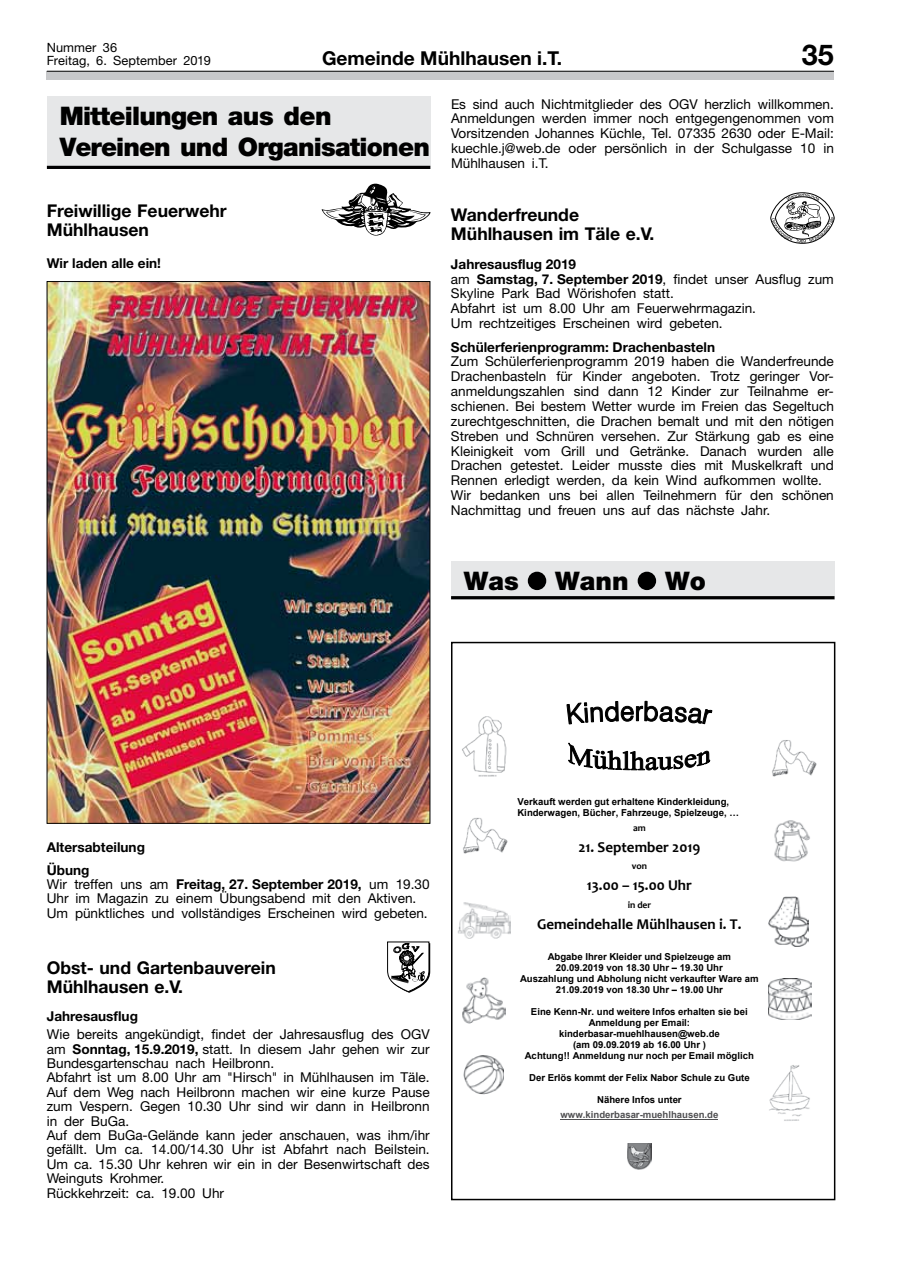
<style>
.page{position:relative;width:902px;height:1280px;background:#fff}
.page>*{position:absolute;margin:0;border:0;box-sizing:border-box;transform-origin:0 0}
.t1{font:700 28.8px "Helvetica Neue";color:#000}
.t2{font:900 25.65px/30.6px "Helvetica Neue";letter-spacing:-.03em;color:#000}
.t3{font:700 19.2px "Helvetica Neue";color:#000}
.t4{font:700 17.55px/19.2px "Helvetica Neue";color:#000}
.t5{font:700 15px "Candara";color:#000}
.t6{font:13.65px/14.9px "Helvetica Neue";color:#000}
.t7{font:700 13.65px/23px "Helvetica Neue";color:#000}
.t8{font:12.75px/13.2px "Helvetica Neue";letter-spacing:.005em;color:#000}
.t9{font:700 9.6px/10.9px "Arial";color:#000;text-align:center}
.t10{font:700 9.6px "Arial";color:#515153}
.t11{font:700 9.6px "Candara";color:#000}
.s1{font-weight:700}
.s2{font-style:inherit}
</style>
<div class="page">
<div style="left:47px;top:71px;width:786px;height:8px;background:#c7c8ca"></div>
<hr style="left:47px;top:71px;width:786px;height:1px;background:#000">
<div style="left:47px;top:96px;width:383px;height:73px;background:#e6e7e8"></div>
<hr style="left:47px;top:166px;width:383px;height:3px;background:#000">
<svg style="left:321px;top:184px;width:109px;height:52px"></svg>
<img style="left:49px;top:283px;width:379px;height:538px">
<svg style="left:387px;top:942px;width:43px;height:51px"></svg>
<svg style="left:771px;top:193px;width:62px;height:50px"></svg>
<div style="left:451px;top:561px;width:383px;height:38px;background:#e6e7e8"></div>
<hr style="left:451px;top:596px;width:383px;height:3px;background:#000">
<div style="left:527px;top:572px;width:19px;height:18px;background:#000;border-radius:50%"></div>
<div style="left:637px;top:572px;width:19px;height:18px;background:#000;border-radius:50%"></div>
<img style="left:462px;top:716px;width:44px;height:60px">
<img style="left:463px;top:817px;width:45px;height:37px">
<img style="left:457px;top:902px;width:53px;height:36px">
<img style="left:462px;top:977px;width:43px;height:46px">
<img style="left:463px;top:1055px;width:41px;height:39px">
<svg style="left:566px;top:700px;width:146px;height:70px"></svg>
<hr style="left:560px;top:1119px;width:158px;height:1px;background:#515153">
<img style="left:627px;top:1143px;width:24px;height:26px">
<img style="left:772px;top:740px;width:45px;height:37px">
<img style="left:774px;top:820px;width:36px;height:42px">
<img style="left:768px;top:897px;width:40px;height:49px">
<img style="left:768px;top:979px;width:43px;height:40px">
<img style="left:769px;top:1065px;width:41px;height:56px">
<div style="left:451px;top:642px;width:384px;height:558px;border:2px solid #000"></div>
<p class="t8" style="left:47px;top:40px;width:165px">Nummer 36<br>Freitag, 6. September 2019</p>
<h2 class="t2" style="left:60px;top:101px;width:372px">Mitteilungen aus den<br>Vereinen und Organisationen</h2>
<h3 class="t3" style="left:322px;top:46px;width:242px">Gemeinde Mühlhausen i.T.</h3>
<h1 class="t1" style="left:801px;top:37px;width:33px">35</h1>
<p class="t6" style="left:451px;top:96px;width:384px;text-align:justify">Es sind auch Nichtmitglieder des OGV herzlich willkommen.<br>Anmeldungen werden immer noch entgegengenommen vom Vorsitzenden Johannes Küchle, Tel. 07335 2630 oder E-Mail: kuechle.j@web.de oder persönlich in der Schulgasse 10 in Mühlhausen i.T.</p>
<p class="t4" style="left:47px;top:200px;width:181px">Freiwillige Feuerwehr<br>Mühlhausen</p>
<p class="t7" style="left:47px;top:251px;width:116px">Wir laden alle ein!</p>
<p class="t4" style="left:451px;top:205px;width:205px">Wanderfreunde<br>Mühlhausen im Täle e.V.</p>
<p class="t6" style="left:451px;top:256px;width:384px"><span class="s1">Jahresausflug 2019<br></span>am <span class="s1">Samstag, 7. September 2019</span>, findet unser Ausflug zum Skyline Park Bad Wörishofen statt.<br>Abfahrt ist um 8.00 Uhr am Feuerwehrmagazin.<br>Um rechtzeitiges Erscheinen wird gebeten.</p>
<p class="t7" style="left:451px;top:335px;width:265px">Schülerferienprogramm: Drachenbasteln</p>
<p class="t6" style="left:451px;top:354px;width:384px">Zum Schülerferienprogramm 2019 haben die Wanderfreunde Drachenbasteln für Kinder angeboten. Trotz geringer Vor&shy;anmeldungszahlen sind dann 12 Kinder zur Teilnahme er&shy;schienen. Bei bestem Wetter wurde im Freien das Segeltuch zurechtgeschnitten, die Drachen bemalt und mit den nötigen Streben und Schnüren versehen. Zur Stärkung gab es eine Kleinigkeit vom Grill und Getränke. Danach wurden alle Drachen getestet. Leider musste dies mit Muskelkraft und Rennen erledigt werden, da kein Wind aufkommen wollte.<br>Wir bedanken uns bei allen Teilnehmern für den schönen Nachmittag und freuen uns auf das nächste Jahr.</p>
<h2 class="t2" style="left:464px;top:565px;width:56px">Was</h2>
<h2 class="t2" style="left:555px;top:565px;width:75px">Wann</h2>
<h2 class="t2" style="left:665px;top:565px;width:42px">Wo</h2>
<p class="t7" style="left:47px;top:835px;width:100px">Altersabteilung<br>Übung</p>
<p class="t6" style="left:47px;top:877px;width:384px;line-height:14.4px">Wir treffen uns am <span class="s1">Freitag, 27. September 2019,</span> um 19.30<br>Uhr im Magazin zu einem Übungsabend mit den Aktiven.<br>Um pünktliches und vollständiges Erscheinen wird gebeten.</p>
<p class="t4" style="left:47px;top:957px;width:230px">Obst- und Gartenbauverein<br>Mühlhausen e.V.</p>
<p class="t7" style="left:47px;top:1004px;width:93px">Jahresausflug</p>
<p class="t6" style="left:47px;top:1027px;width:384px;line-height:14.4px">Wie bereits angekündigt, findet der Jahresausflug des OGV am <span class="s1">Sonntag, 15.9.2019,</span> statt. In diesem Jahr gehen wir zur Bundesgartenschau nach Heilbronn.<br>Abfahrt ist um 8.00 Uhr am "Hirsch" in Mühlhausen im Täle.<br>Auf dem Weg nach Heilbronn machen wir eine kurze Pause zum Vespern. Gegen 10.30 Uhr sind wir dann in Heilbronn in der BuGa.<br>Auf dem BuGa-Gelände kann jeder anschauen, was ihm/ihr gefällt. Um ca. 14.00/14.30 Uhr ist Abfahrt nach Beilstein.<br>Um ca. 15.30 Uhr kehren wir ein in der Besenwirtschaft des Weinguts Krohmer.<br>Rückkehrzeit: ca. 19.00 Uhr</p>
<p class="t9" style="left:517px;top:796px;width:223px;text-align:left">Verkauft werden gut erhaltene Kinderkleidung,<br>Kinderwagen, Bücher, Fahrzeuge, Spielzeuge, <span class="s2">…</span></p>
<p class="t11" style="left:633px;top:822px;width:14px">am</p>
<p class="t5" style="left:578px;top:838px;width:124px">21. September 2019</p>
<p class="t11" style="left:631px;top:860px;width:17px">von</p>
<p class="t5" style="left:586px;top:876px;width:107px">13.00 – 15.00 Uhr</p>
<p class="t11" style="left:627px;top:898px;width:25px">in der</p>
<p class="t5" style="left:537px;top:914px;width:206px">Gemeindehalle Mühlhausen i. T.</p>
<p class="t9" style="left:520px;top:951px;width:240px">Abgabe Ihrer Kleider und Spielzeuge am<br>20.09.2019 von 18.30 Uhr <span class="s2">–</span> 19.30 Uhr<br>Auszahlung und Abholung nicht verkaufter Ware am 21.09.2019 von 18.30 Uhr <span class="s2">–</span> 19.00 Uhr</p>
<p class="t9" style="left:525px;top:1006px;width:230px">Eine Kenn-Nr. und weitere Infos erhalten sie bei Anmeldung per Email: kinderbasar-muehlhausen@web.de<br>(am 09.09.2019 ab 16.00 Uhr )<br>Achtung!! Anmeldung nur noch per Email möglich</p>
<p class="t9" style="left:529px;top:1072px;width:222px">Der Erlös kommt der Felix Nabor Schule zu Gute</p>
<p class="t9" style="left:597px;top:1094px;width:86px">Nähere Infos unter</p>
<p class="t10" style="left:560px;top:1107px;width:159px">www.kinderbasar-muehlhausen.de</p>
</div>
